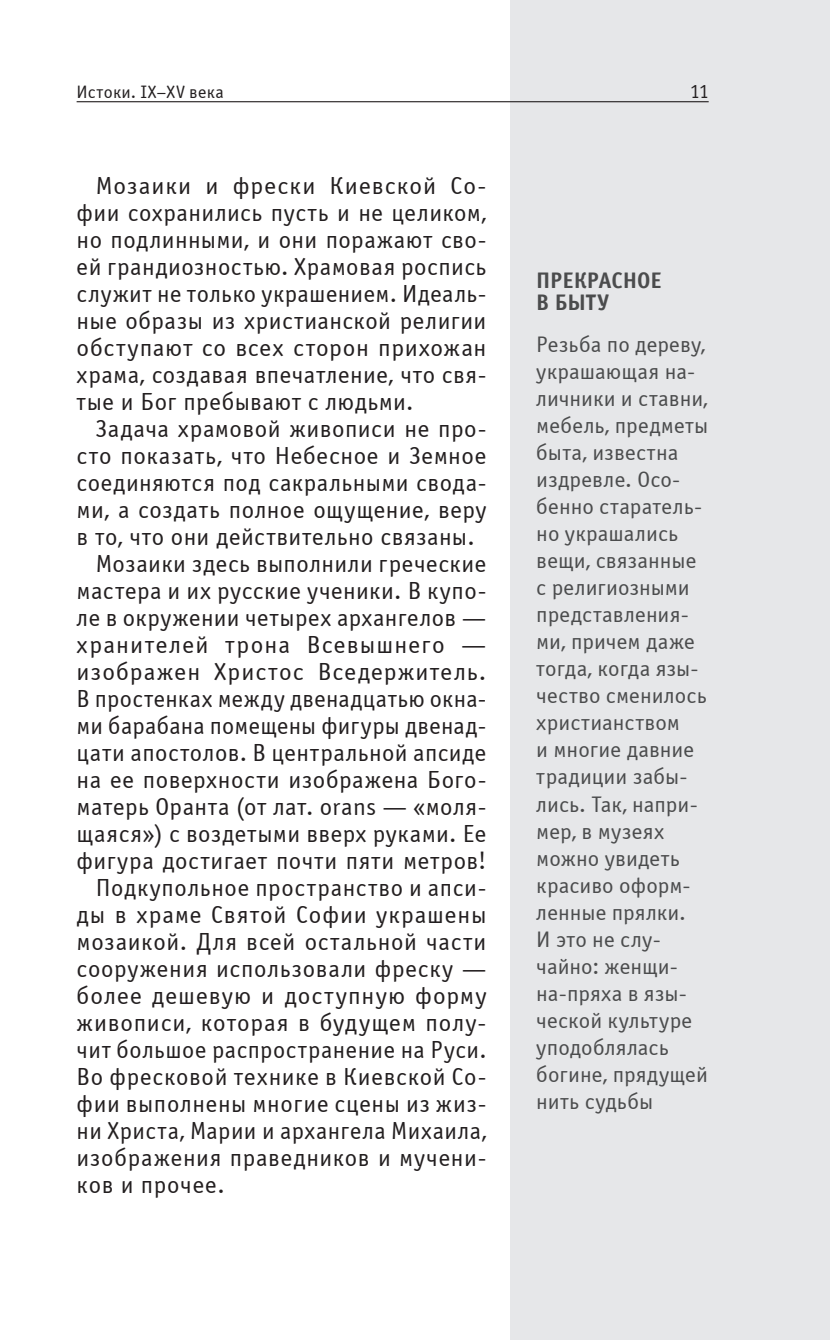
<style>
.page{position:relative;width:830px;height:1340px;background:#fff}
.page>*{position:absolute;margin:0;border:0;box-sizing:border-box;transform-origin:0 0}
.t1{font:24.75px/27px "Officina Sans CTT";letter-spacing:.025em;color:#231f20;text-align:justify}
.t2{font:24.75px "Officina Sans CTT";letter-spacing:.05em;color:#231f20}
.t3{font:22.5px/27px "Officina Sans CTT";letter-spacing:.005em;color:#4b4c4d}
.t4{font:700 22.5px/22.5px "Officina Sans C";color:#4b4c4d}
.t5{font:20.25px "Officina Sans CTT";color:#231f20;scale:.95 1}
.t6{font:18px "Officina Sans CTT";letter-spacing:.015em;color:#231f20}
</style>
<div class="page">
<div style="left:510px;top:0;width:319px;height:1339px;background:#e6e7e9"></div>
<hr style="left:77px;top:101px;width:631px;height:1px;background:#231f20">
<p class="t6" style="left:77px;top:85px;width:149px">Истоки. IX–XV века</p>
<p class="t5" style="left:689px;top:83px;width:21px">11</p>
<p class="t1" style="left:77px;top:174px;width:411px;text-indent:19px">Мозаики и фрески Киевской Со&shy;фии сохранились пусть и не целиком, но подлинными, и они поражают сво&shy;ей грандиозностью. Храмовая роспись служит не только украшением. Идеаль&shy;ные образы из христианской религии обступают со всех сторон прихожан храма, создавая впечатление, что свя&shy;тые и Бог пребывают с людьми.</p>
<p class="t1" style="left:96px;top:417px;width:392px">Задача храмовой живописи не про-</p>
<p class="t1" style="left:77px;top:444px;width:411px">сто показать, что Небесное и Земное</p>
<p class="t1" style="left:77px;top:471px;width:411px">соединяются под сакральными свода-</p>
<p class="t1" style="left:77px;top:498px;width:411px">ми, а создать полное ощущение, веру</p>
<p class="t1" style="left:77px;top:525px;width:399px">в то, что они действительно связаны.</p>
<p class="t1" style="left:96px;top:552px;width:392px">Мозаики здесь выполнили греческие</p>
<p class="t1" style="left:77px;top:579px;width:411px">мастера и их русские ученики. В купо-</p>
<p class="t1" style="left:77px;top:606px;width:411px">ле в окружении четырех архангелов —</p>
<p class="t2" style="left:77px;top:635px;width:411px">хранителей трона Всевышнего —</p>
<p class="t1" style="left:77px;top:660px;width:411px">изображен Христос Вседержитель.</p>
<p class="t1" style="left:77px;top:687px;width:411px">В простенках между двенадцатью окна-</p>
<p class="t1" style="left:77px;top:714px;width:411px">ми барабана помещены фигуры двенад-</p>
<p class="t1" style="left:77px;top:741px;width:411px">цати апостолов. В центральной апсиде</p>
<p class="t1" style="left:77px;top:768px;width:411px">на ее поверхности изображена Бого-</p>
<p class="t1" style="left:77px;top:795px;width:411px">матерь Оранта (от лат. orans — «моля-</p>
<p class="t1" style="left:77px;top:822px;width:411px">щаяся») с воздетыми вверх руками. Ее</p>
<p class="t1" style="left:77px;top:849px;width:411px">фигура достигает почти пяти метров!</p>
<p class="t1" style="left:96px;top:876px;width:392px">Подкупольное пространство и апси-</p>
<p class="t1" style="left:77px;top:903px;width:411px">ды в храме Святой Софии украшены</p>
<p class="t1" style="left:77px;top:930px;width:411px">мозаикой. Для всей остальной части</p>
<p class="t1" style="left:77px;top:957px;width:411px">сооружения использовали фреску —</p>
<p class="t1" style="left:77px;top:984px;width:411px">более дешевую и доступную форму</p>
<p class="t1" style="left:77px;top:1011px;width:411px">живописи, которая в будущем полу-</p>
<p class="t1" style="left:77px;top:1038px;width:411px">чит большое распространение на Руси.</p>
<p class="t1" style="left:77px;top:1065px;width:411px">Во фресковой технике в Киевской Со-</p>
<p class="t1" style="left:77px;top:1092px;width:411px">фии выполнены многие сцены из жиз-</p>
<p class="t1" style="left:77px;top:1119px;width:411px">ни Христа, Марии и архангела Михаила,</p>
<p class="t1" style="left:77px;top:1146px;width:411px">изображения праведников и мучени-</p>
<p class="t1" style="left:77px;top:1173px;width:149px">ков и прочее.</p>
<p class="t4" style="left:536px;top:268px;width:127px">ПРЕКРАСНОЕ<br>В БЫТУ</p>
<p class="t3" style="left:536px;top:333px;width:173px">Резьба по дереву, украшающая на&shy;личники и ставни, мебель, предметы быта, известна издревле. Осо&shy;бенно старатель&shy;но украшались вещи, связанные с религиозными представления&shy;ми, причем даже тогда, когда язы&shy;чество сменилось христианством<br>и многие давние традиции забы&shy;лись. Так, напри&shy;мер, в музеях можно увидеть красиво оформ&shy;ленные прялки.<br>И это не слу&shy;чайно: женщи&shy;на-пряха в язы&shy;ческой культуре уподоблялась богине, прядущей нить судьбы</p>
</div>
